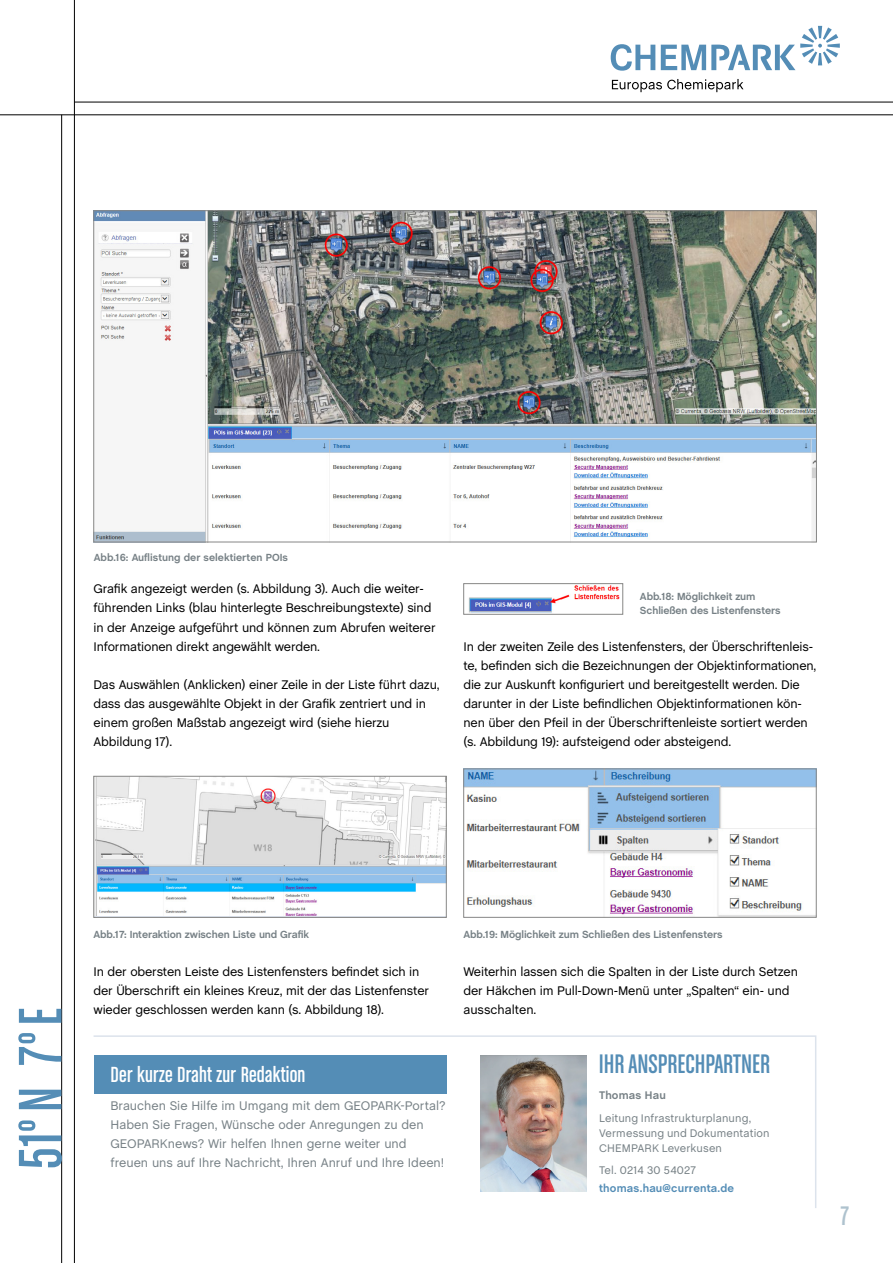
<style>
.page{position:relative;width:893px;height:1263px;background:#fff}
.page>*{position:absolute;margin:0;border:0;box-sizing:border-box;transform-origin:0 0}
.t1{font:condensed 28.5px "Chalet";color:#548db6}
.t2{font:condensed 28.5px "Chalet";color:#aec2ce}
.t3{font:condensed 23.25px "Chalet";letter-spacing:.01em;color:#fff}
.t4{font:12.75px/19.2px "Chalet";letter-spacing:-.01em;color:#000}
.t5{font:12.75px/19.2px "Chalet";color:#778186}
.t6{font:11.25px/14.9px "Chalet";letter-spacing:.01em;color:#778186}
.t7{font:700 11.25px "Chalet";letter-spacing:.015em;color:#548db6}
.t8{font:700 11.25px "Chalet";letter-spacing:.015em;color:#778186}
.t9{font:700 10.5px/14.9px "Chalet";letter-spacing:-.01em;color:#778186}
</style>
<div class="page">
<hr style="left:0;top:115px;width:893px;height:1px;background:#000">
<hr style="left:74px;top:102px;width:819px;height:1px;background:#000">
<hr style="left:74px;top:0;width:1px;height:1263px;background:#000">
<hr style="left:61px;top:115px;width:1px;height:1148px;background:#000">
<svg style="left:18px;top:1120px;width:44px;height:47px"></svg>
<svg style="left:19px;top:1090px;width:42px;height:19px"></svg>
<svg style="left:18px;top:1033px;width:43px;height:32px"></svg>
<svg style="left:19px;top:1009px;width:42px;height:14px"></svg>
<svg style="left:611px;top:44px;width:44px;height:27px"></svg>
<svg style="left:661px;top:26px;width:179px;height:44px"></svg>
<svg style="left:612px;top:79px;width:131px;height:13px"></svg>
<img style="left:468px;top:586px;width:152px;height:26px">
<div style="left:463px;top:583px;width:160px;height:31px;border:1px solid #878786"></div>
<svg style="left:93px;top:1035px;width:724px;height:173px"></svg>
<div style="left:94px;top:1055px;width:352px;height:38px;background:#548db6"></div>
<img style="left:465px;top:771px;width:349px;height:144px">
<img style="left:96px;top:212px;width:719px;height:328px">
<img style="left:96px;top:778px;width:348px;height:137px">
<div style="left:94px;top:776px;width:352px;height:141px;border:1px solid #878786"></div>
<p class="t9" style="left:94px;top:551px;width:196px">Abb.16: Auflistung der selektierten POIs</p>
<p class="t4" style="left:94px;top:578px;width:344px">Grafik angezeigt werden (s. Abbildung 3). Auch die weiter&shy;führenden Links (blau hinterlegte Beschreibungstexte) sind in der Anzeige aufgeführt und können zum Abrufen weiterer Informationen direkt angewählt werden.</p>
<p class="t4" style="left:94px;top:674px;width:348px">Das Auswählen (Anklicken) einer Zeile in der Liste führt dazu, dass das ausgewählte Objekt in der Grafik zentriert und in einem großen Maßstab angezeigt wird (siehe hierzu Abbildung 17).</p>
<p class="t9" style="left:640px;top:589px;width:142px">Abb.18: Möglichkeit zum<br>Schließen des Listenfensters</p>
<p class="t4" style="left:463px;top:636px;width:354px">In der zweiten Zeile des Listenfensters, der Überschriftenleis&shy;te, befinden sich die Bezeichnungen der Objektinformationen, die zur Auskunft konfiguriert und bereitgestellt werden. Die darunter in der Liste befindlichen Objektinformationen kön&shy;nen über den Pfeil in der Überschriftenleiste sortiert werden (s. Abbildung 19): aufsteigend oder absteigend.</p>
<p class="t9" style="left:94px;top:927px;width:217px">Abb.17: Interaktion zwischen Liste und Grafik</p>
<p class="t4" style="left:94px;top:961px;width:337px">In der obersten Leiste des Listenfensters befindet sich in der Überschrift ein kleines Kreuz, mit der das Listenfenster wieder geschlossen werden kann (s. Abbildung 18).</p>
<h2 class="t3" style="left:111px;top:1062px;width:196px">Der kurze Draht zur Redaktion</h2>
<p class="t5" style="left:111px;top:1095px;width:337px">Brauchen Sie Hilfe im Umgang mit dem GEOPARK-Portal?<br>Haben Sie Fragen, Wünsche oder Anregungen zu den GEOPARKnews? Wir helfen Ihnen gerne weiter und freuen uns auf Ihre Nachricht, Ihren Anruf und Ihre Ideen!</p>
<p class="t9" style="left:463px;top:927px;width:261px">Abb.19: Möglichkeit zum Schließen des Listenfensters</p>
<p class="t4" style="left:463px;top:961px;width:336px">Weiterhin lassen sich die Spalten in der Liste durch Setzen der Häkchen im Pull-Down-Menü unter „Spalten“ ein- und ausschalten.</p>
<h1 class="t1" style="left:599px;top:1048px;width:173px">IHR ANSPRECHPARTNER</h1>
<p class="t8" style="left:599px;top:1088px;width:68px">Thomas Hau</p>
<p class="t6" style="left:599px;top:1110px;width:172px">Leitung Infrastrukturplanung,<br>Vermessung und Dokumentation<br>CHEMPARK Leverkusen</p>
<p class="t6" style="left:599px;top:1162px;width:99px">Tel. 0214 30 54027</p>
<p class="t7" style="left:599px;top:1181px;width:137px">thomas.hau@currenta.de</p>
<h1 class="t2" style="left:840px;top:1200px;width:10px">7</h1>
</div>
